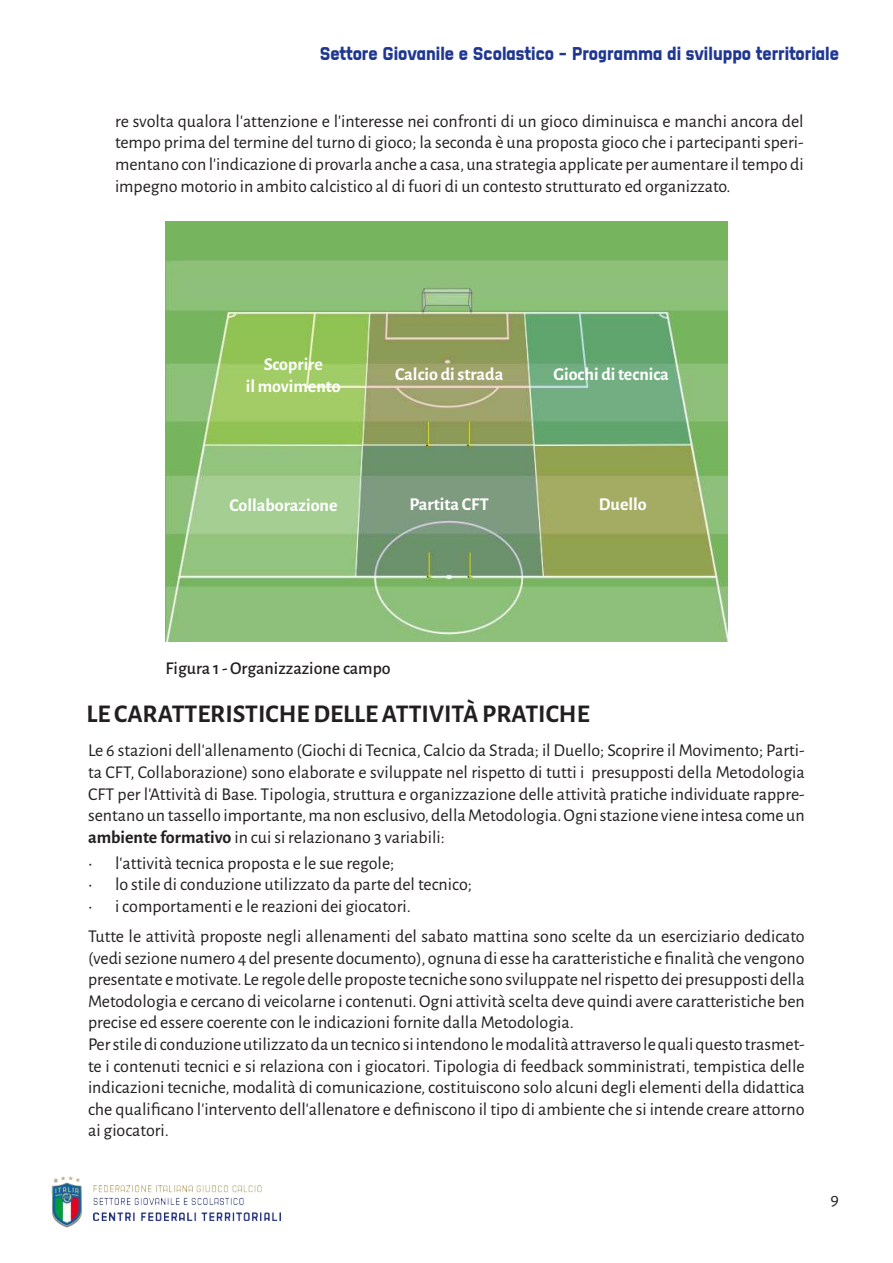
<style>
.page{position:relative;width:893px;height:1263px;background:#fff}
.page>*{position:absolute;margin:0;border:0;box-sizing:border-box;transform-origin:0 0}
.t1{font:700 25.5px "Alegreya Sans";color:#231f20}
.t2{font:18px/21.6px "Alegreya Sans";color:#231f20;text-align:justify}
.t3{font:700 18px/21.6px "Alegreya Sans";color:#fff;text-align:center}
.t4{font:18px "FIGC Azzurri Bold";color:#203791}
.t5{font:500 18px "Alegreya Sans";color:#231f20}
.s1{font-weight:700}
</style>
<div class="page">
<img style="left:93px;top:1185px;width:187px;height:36px">
<img style="left:51px;top:1176px;width:31px;height:52px">
<img style="left:166px;top:222px;width:561px;height:420px">
<p class="t4" style="left:320px;top:42px;width:521px">Settore Giovanile e Scolastico - Programma di sviluppo territoriale</p>
<p class="t2" style="left:115px;top:109px;width:690px">re svolta qualora l’attenzione e l’interesse nei confronti di un gioco diminuisca e manchi ancora del tempo prima del termine del turno di gioco; la seconda è una proposta gioco che i partecipanti speri&shy;mentano con l’indicazione di provarla anche a casa, una strategia applicate per aumentare il tempo di impegno motorio in ambito calcistico al di fuori di un contesto strutturato ed organizzato.</p>
<p class="t3" style="left:246px;top:352px;width:96px">Scoprire<br>il movimento</p>
<p class="t3" style="left:553px;top:363px;width:117px">Giochi di tecnica</p>
<p class="t3" style="left:395px;top:363px;width:110px">Calcio di strada</p>
<p class="t3" style="left:229px;top:493px;width:110px">Collaborazione</p>
<p class="t3" style="left:409px;top:492px;width:81px">Partita CFT</p>
<p class="t3" style="left:599px;top:492px;width:49px">Duello</p>
<p class="t5" style="left:166px;top:655px;width:227px">Figura 1 - Organizzazione campo</p>
<h1 class="t1" style="left:86px;top:695px;width:505px">LE CARATTERISTICHE DELLE ATTIVITÀ PRATICHE</h1>
<p class="t2" style="left:88px;top:739px;width:718px">Le 6 stazioni dell’allenamento (Giochi di Tecnica, Calcio da Strada; il Duello; Scoprire il Movimento; Parti&shy;ta CFT, Collaborazione) sono elaborate e sviluppate nel rispetto di tutti i presupposti della Metodologia CFT per l’Attività di Base. Tipologia, struttura e organizzazione delle attività pratiche individuate rappre&shy;sentano un tassello importante, ma non esclusivo, della Metodologia. Ogni stazione viene intesa come un <span class="s1">ambiente formativo</span> in cui si relazionano 3 variabili:</p>
<p class="t2" style="left:88px;top:851px;width:308px">• l’attività tecnica proposta e le sue regole;</p>
<p class="t2" style="left:88px;top:873px;width:385px">• lo stile di conduzione utilizzato da parte del tecnico;</p>
<p class="t2" style="left:88px;top:890px;width:718px;line-height:30.2px">• i comportamenti e le reazioni dei giocatori.<br>Tutte le attività proposte negli allenamenti del sabato mattina sono scelte da un eserciziario dedicato</p>
<p class="t2" style="left:88px;top:946px;width:718px;text-align:left">(vedi sezione numero 4 del presente documento), ognuna di esse ha caratteristiche e finalità che vengono presentate e motivate. Le regole delle proposte tecniche sono sviluppate nel rispetto dei presupposti della Metodologia e cercano di veicolarne i contenuti. Ogni attività scelta deve quindi avere caratteristiche ben precise ed essere coerente con le indicazioni fornite dalla Metodologia.<br>Per stile di conduzione utilizzato da un tecnico si intendono le modalità attraverso le quali questo trasmet&shy;te i contenuti tecnici e si relaziona con i giocatori. Tipologia di feedback somministrati, tempistica delle indicazioni tecniche, modalità di comunicazione, costituiscono solo alcuni degli elementi della didattica che qualificano l’intervento dell’allenatore e definiscono il tipo di ambiente che si intende creare attorno ai giocatori.</p>
<p class="t2" style="left:830px;top:1188px;width:10px">9</p>
</div>
